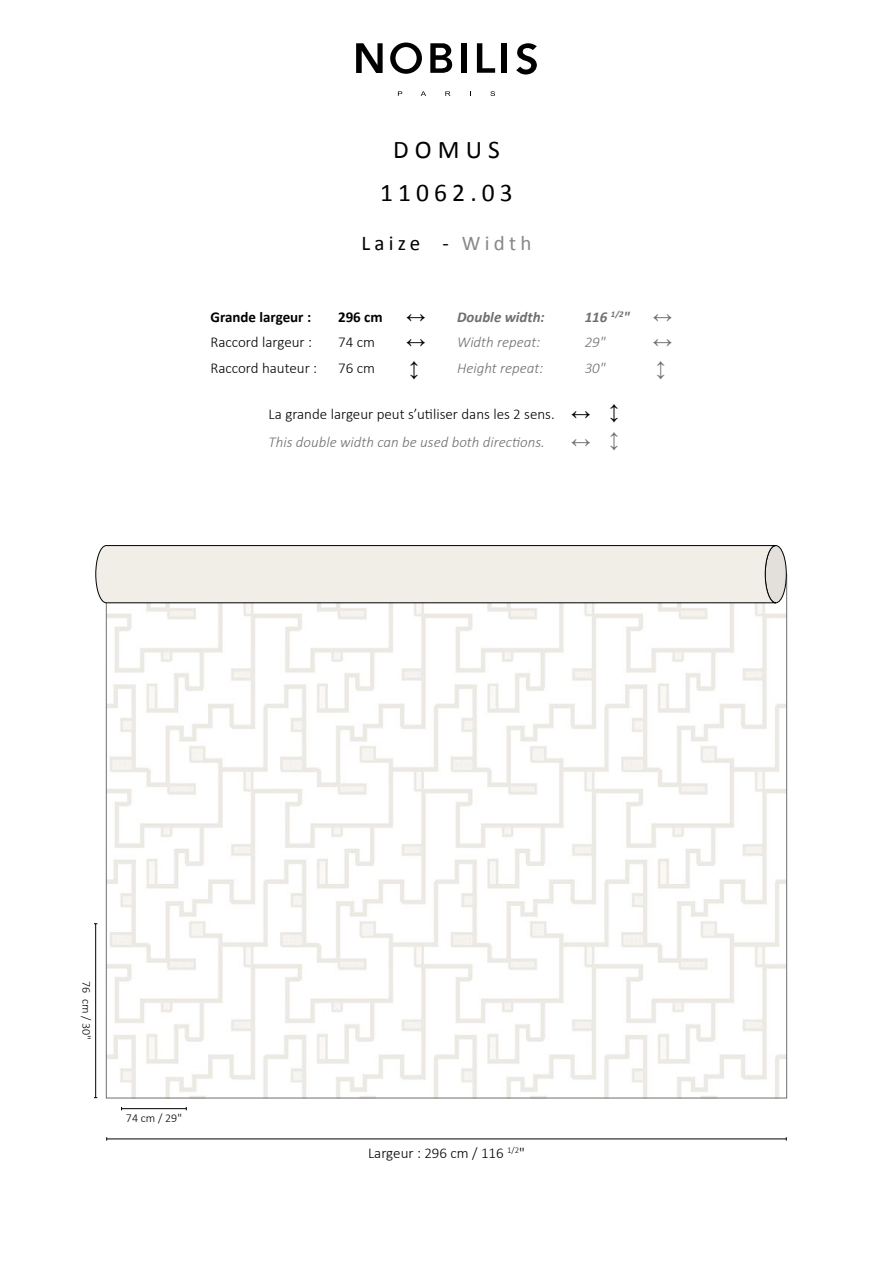
<style>
.page{position:relative;width:893px;height:1263px;background:#fff}
.page>*{position:absolute;margin:0;border:0;box-sizing:border-box;transform-origin:0 0}
.t1{font:25.5px "Calibri";letter-spacing:.2em;color:#000}
.t2{font:21px "Calibri";letter-spacing:.2em;color:#000}
.t3{font:19.5px "Times New Roman";color:#706f6f}
.t4{font:19.5px "Times New Roman";color:#000}
.t5{font:300 15px "Calibri";color:#000}
.t6{font:italic 300 15px "Calibri";color:#706f6f}
.t7{font:700 15px "Calibri";color:#000}
.t8{font:italic 700 15px "Calibri";color:#706f6f}
.t9{font:300 12px "Calibri";color:#000}
.s1{color:#878787}
.s2{font-family:"Times New Roman";font-weight:400;font-size:19.5px}
.s3{font-family:"Times New Roman";font-weight:400;font-style:normal;font-size:19.5px}
.s4{color:#000}
</style>
<div class="page">
<svg style="left:398px;top:91px;width:4px;height:5px"></svg>
<svg style="left:421px;top:91px;width:5px;height:5px"></svg>
<svg style="left:445px;top:91px;width:5px;height:5px"></svg>
<svg style="left:490px;top:91px;width:5px;height:5px"></svg>
<div style="left:461px;top:43px;width:6px;height:30px;background:#000"></div>
<div style="left:502px;top:43px;width:5px;height:30px;background:#000"></div>
<svg style="left:477px;top:43px;width:18px;height:30px"></svg>
<svg style="left:356px;top:43px;width:27px;height:30px"></svg>
<svg style="left:516px;top:43px;width:21px;height:32px"></svg>
<svg style="left:390px;top:43px;width:32px;height:31px"></svg>
<svg style="left:430px;top:43px;width:22px;height:30px"></svg>
<img style="left:108px;top:589px;width:677px;height:507px">
<hr style="left:122px;top:1108px;width:64px;height:1px;background:#000">
<hr style="left:95px;top:924px;width:1px;height:174px;background:#000">
<hr style="left:107px;top:1138px;width:679px;height:1px;background:#000">
<div style="left:765px;top:546px;width:21px;height:57px;background:#e3e0db;border-radius:50%"></div>
<div style="left:765px;top:545px;width:22px;height:58px;border:1px solid #000;border-radius:50%"></div>
<svg style="left:95px;top:545px;width:681px;height:58px"></svg>
<h1 class="t1" style="left:393px;top:133px;width:108px">DOMUS</h1>
<h1 class="t1" style="left:380px;top:176px;width:134px">11062.03</h1>
<h2 class="t2" style="left:362px;top:230px;width:171px">Laize - <span class="s1">Width</span></h2>
<p class="t7" style="left:210px;top:307px;width:102px">Grande largeur :</p>
<p class="t7" style="left:338px;top:307px;width:89px">296 cm <span class="s2">↔</span></p>
<p class="t8" style="left:457px;top:307px;width:89px">Double width:</p>
<p class="t8" style="left:585px;top:307px;width:89px">116 <sup>1/2</sup>" <span class="s3">↔</span></p>
<p class="t5" style="left:210px;top:333px;width:103px">Raccord largeur :</p>
<p class="t5" style="left:338px;top:333px;width:38px">74 cm</p>
<h3 class="t4" style="left:406px;top:329px;width:21px">↔</h3>
<p class="t6" style="left:457px;top:333px;width:85px">Width repeat:</p>
<p class="t6" style="left:585px;top:333px;width:22px">29"</p>
<h3 class="t3" style="left:653px;top:329px;width:21px">↔</h3>
<p class="t5" style="left:210px;top:358px;width:108px">Raccord hauteur :</p>
<p class="t5" style="left:338px;top:358px;width:38px">76 cm</p>
<h3 class="t4" style="left:400px;top:380px;width:21px;rotate:-90deg">↔</h3>
<p class="t6" style="left:457px;top:358px;width:88px">Height repeat:</p>
<p class="t6" style="left:585px;top:358px;width:22px">30"</p>
<h3 class="t3" style="left:647px;top:380px;width:21px;rotate:-90deg">↔</h3>
<p class="t5" style="left:269px;top:405px;width:323px">La grande largeur peut s’utiliser dans les 2 sens. <span class="s2">↔</span></p>
<h3 class="t3" style="left:600px;top:451px;width:49px;rotate:-90deg">↔ <span class="s4">↔</span></h3>
<p class="t6" style="left:269px;top:432px;width:278px">This double width can be used both directions.</p>
<h3 class="t3" style="left:571px;top:428px;width:21px">↔</h3>
<p class="t9" style="left:94px;top:981px;width:60px;rotate:90deg">76 cm / 30"</p>
<p class="t9" style="left:126px;top:1110px;width:57px">74 cm / 29"</p>
<p class="t5" style="left:368px;top:1144px;width:158px">Largeur : 296 cm / 116 <sup>1/2</sup>"</p>
</div>
